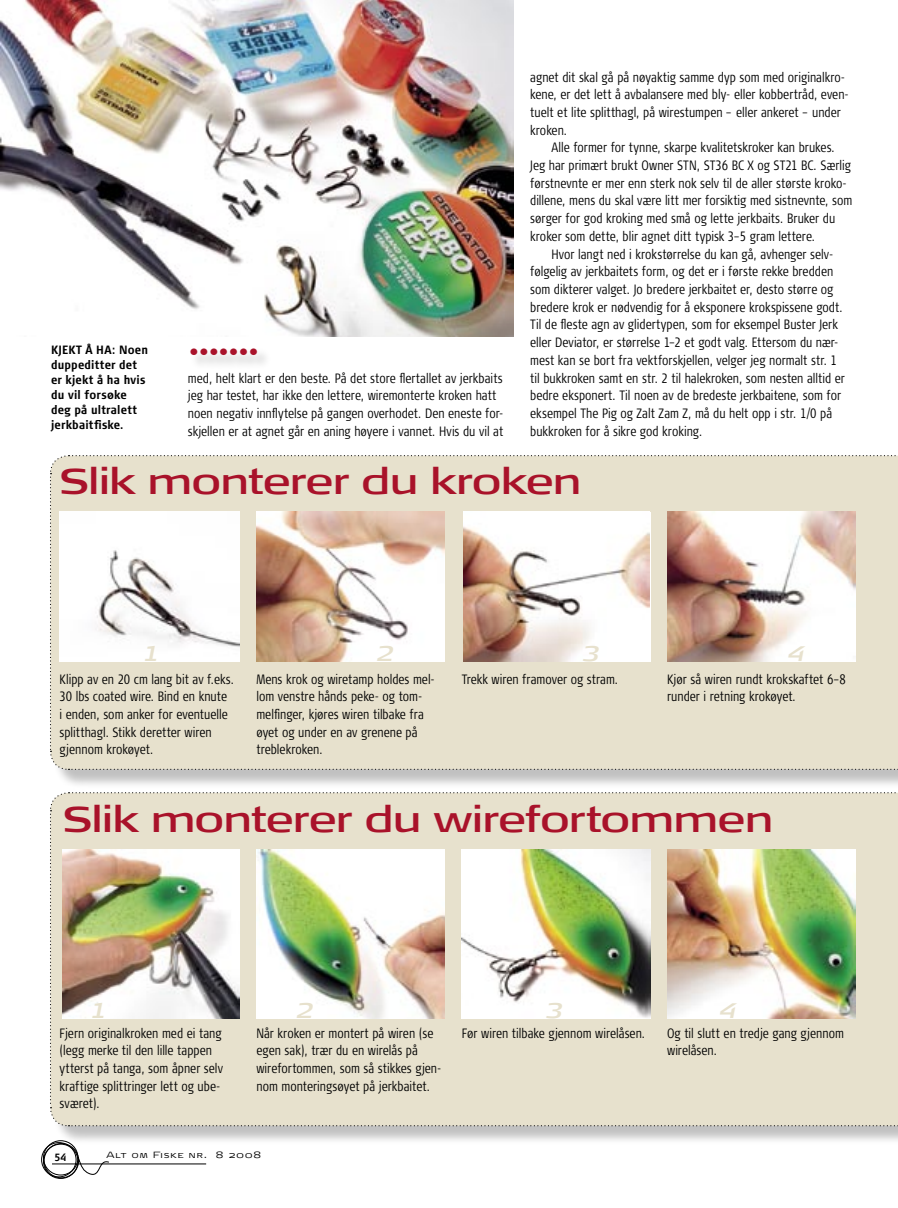
<style>
.page{position:relative;width:898px;height:1208px;background:#fff}
.page>*{position:absolute;margin:0;border:0;box-sizing:border-box;transform-origin:0 0}
.t1{font:36px "Signa Ext Column";letter-spacing:-.005em;color:#a9122a}
.t2{font:italic 21px "Signa Ext Column";color:#e7e1cd}
.t3{font:700 18px "Signa Column";color:#a9122a}
.t4{font:300 13.5px/17.7px "Signa Cond Column";color:#000;scale:.9 1}
.t5{font:700 12px/15px "Signa Cond Column";letter-spacing:.015em;color:#000}
.t6{font:700 10.5px "Signa Column";color:#000;scale:.9 1}
.t7{font:300 9px "Signa Ext Caps";letter-spacing:.12em;color:#000}
</style>
<div class="page">
<div style="left:41px;top:1142px;width:35px;height:35px;border:1px solid #000;border-radius:50%"></div>
<div style="left:43px;top:1140px;width:35px;height:35px;border:1px solid #000;border-radius:50%"></div>
<div style="left:43px;top:1144px;width:35px;height:34px;border:1px solid #000;border-radius:50%"></div>
<svg style="left:44px;top:1143px;width:65px;height:35px"></svg>
<hr style="left:52px;top:1163px;width:154px;height:1px;background:#000">
<img style="left:0;top:0;width:513px;height:336px">
<div style="left:51px;top:456px;width:846px;height:333px;background:#000;opacity:.25"></div>
<div style="left:50px;top:455px;width:848px;height:315px;background:#e7e1cd"></div>
<div style="left:51px;top:793px;width:846px;height:353px;background:#000;opacity:.25"></div>
<div style="left:50px;top:792px;width:848px;height:334px;background:#e7e1cd"></div>
<div style="left:188px;top:346px;width:84px;height:25px;background:#000;opacity:.25"></div>
<img style="left:60px;top:512px;width:179px;height:149px">
<img style="left:256px;top:512px;width:188px;height:149px">
<img style="left:463px;top:512px;width:186px;height:149px">
<img style="left:667px;top:512px;width:188px;height:149px">
<img style="left:63px;top:849px;width:176px;height:169px">
<img style="left:256px;top:849px;width:188px;height:169px">
<img style="left:461px;top:849px;width:188px;height:169px">
<img style="left:666px;top:849px;width:189px;height:169px">
<p class="t4" style="left:530px;top:68px;width:355px">agnet dit skal gå på nøyaktig samme dyp som med originalkro&shy;kene, er det lett å avbalansere med bly- eller kobbertråd, even&shy;tuelt et lite splitthagl, på wirestumpen – eller ankeret – under kroken.</p>
<p class="t4" style="left:530px;top:139px;width:359px;text-indent:21px">Alle former for tynne, skarpe kvalitetskroker kan brukes.<br>Jeg har primært brukt Owner STN, ST36 BC X og ST21 BC. Særlig førstnevnte er mer enn sterk nok selv til de aller største kroko&shy;dillene, mens du skal være litt mer forsiktig med sistnevnte, som sørger for god kroking med små og lette jerkbaits. Bruker du kroker som dette, blir agnet ditt typisk 3–5 gram lettere.</p>
<p class="t4" style="left:530px;top:245px;width:351px;text-indent:21px">Hvor langt ned i krokstørrelse du kan gå, avhenger selv&shy;følgelig av jerkbaitets form, og det er i første rekke bredden som dikterer valget. Jo bredere jerkbaitet er, desto større og bredere krok er nødvendig for å eksponere krokspissene godt.<br>Til de fleste agn av glidertypen, som for eksempel Buster Jerk eller Deviator, er størrelse 1–2 et godt valg. Ettersom du nær&shy;mest kan se bort fra vektforskjellen, velger jeg normalt str. 1 til bukkroken samt en str. 2 til halekroken, som nesten alltid er bedre eksponert. Til noen av de bredeste jerkbaitene, som for eksempel The Pig og Zalt Zam Z, må du helt opp i str. 1/0 på bukkroken for å sikre god kroking.</p>
<h1 class="t1" style="left:60px;top:460px;width:523px">Slik monterer du kroken</h1>
<p class="t5" style="left:51px;top:342px;width:98px">KJEKT Å HA: Noen duppeditter det er kjekt å ha hvis du vil forsøke deg på ultralett jerkbaitfiske.</p>
<h3 class="t3" style="left:189px;top:341px;width:70px">• • • • • • •</h3>
<p class="t4" style="left:188px;top:369px;width:352px">med, helt klart er den beste. På det store flertallet av jerkbaits jeg har testet, har ikke den lettere, wiremonterte kroken hatt noen negativ innflytelse på gangen overhodet. Den eneste for&shy;skjellen er at agnet går en aning høyere i vannet. Hvis du vil at</p>
<h2 class="t2" style="left:142px;top:641px;width:19px">1</h2>
<h2 class="t2" style="left:376px;top:641px;width:19px">2</h2>
<h2 class="t2" style="left:581px;top:641px;width:19px">3</h2>
<h2 class="t2" style="left:786px;top:641px;width:19px">4</h2>
<p class="t4" style="left:60px;top:670px;width:195px">Klipp av en 20 cm lang bit av f.eks.<br>30 lbs coated wire. Bind en knute<br>i enden, som anker for eventuelle splitthagl. Stikk deretter wiren gjennom krokøyet.</p>
<p class="t4" style="left:256px;top:670px;width:200px">Mens krok og wiretamp holdes mel&shy;lom venstre hånds peke- og tom&shy;melfinger, kjøres wiren tilbake fra øyet og under en av grenene på treblekroken.</p>
<p class="t4" style="left:461px;top:670px;width:175px">Trekk wiren framover og stram.</p>
<p class="t4" style="left:666px;top:670px;width:200px">Kjør så wiren rundt krokskaftet 6–8 runder i retning krokøyet.</p>
<h1 class="t1" style="left:63px;top:798px;width:711px">Slik monterer du wirefortommen</h1>
<h2 class="t2" style="left:89px;top:998px;width:19px">1</h2>
<h2 class="t2" style="left:296px;top:998px;width:19px">2</h2>
<h2 class="t2" style="left:544px;top:998px;width:19px">3</h2>
<h2 class="t2" style="left:718px;top:998px;width:19px">4</h2>
<p class="t4" style="left:60px;top:1024px;width:183px">Fjern originalkroken med ei tang (legg merke til den lille tappen ytterst på tanga, som åpner selv kraftige splittringer lett og ube&shy;sværet).</p>
<p class="t4" style="left:256px;top:1024px;width:207px">Når kroken er montert på wiren (se egen sak), trær du en wirelås på wirefortommen, som så stikkes gjen&shy;nom monteringsøyet på jerkbaitet.</p>
<p class="t4" style="left:461px;top:1024px;width:205px">Før wiren tilbake gjennom wirelåsen.</p>
<p class="t4" style="left:666px;top:1024px;width:198px">Og til slutt en tredje gang gjennom wirelåsen.</p>
<p class="t6" style="left:55px;top:1151px;width:15px">54</p>
<p class="t7" style="left:106px;top:1149px;width:156px">Alt om Fiske nr. 8 2008</p>
</div>
